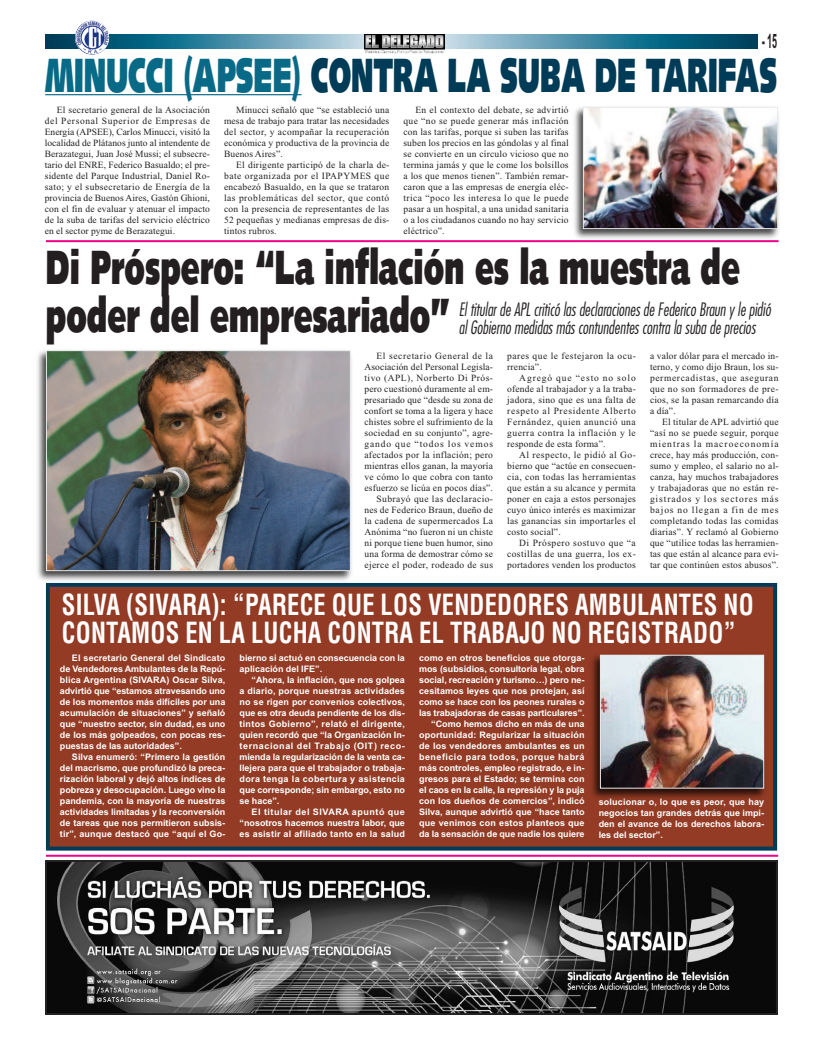
<style>
.page{position:relative;width:823px;height:1049px;background:#fff}
.page>*{position:absolute;margin:0;border:0;box-sizing:border-box;transform-origin:0 0}
.t1{font:900 48px/48px "Syntax Ultra Black Ultra";color:#231f20;scale:.64 1}
.t2{font:900 48px "Syntax Ultra Black Ultra";color:#003b57;scale:.6 1}
.t3{font:700 condensed 28.4px/28.4px "Helvetica";letter-spacing:.01em;color:#fff;scale:.86 1}
.t4{font:700 19.9px "Arial";color:#231f20;scale:.45 1}
.t5{font:18px/18px "Futura Lt Cn BT Italic";color:#231f20;scale:.89 1}
.t6{font:9.5px/11px "Times New Roman";letter-spacing:.02em;color:#231f20;text-align:justify}
.t7{font:9.5px/11px "Times New Roman";letter-spacing:.05em;color:#231f20}
.t8{font:700 9px/11px "Arial";color:#fff;text-align:justify}
.s1{color:#086a87}
</style>
<div class="page">
<svg style="left:45px;top:34px;width:712px;height:14px;background:#4688a1"></svg>
<img style="left:364px;top:34px;width:80px;height:19px">
<img style="left:570px;top:107px;width:209px;height:136px">
<img style="left:584px;top:109px;width:191px;height:118px">
<div style="left:582px;top:107px;width:195px;height:122px;border:1px solid #e7e8e9"></div>
<img style="left:75px;top:21px;width:34px;height:34px;border-radius:50%">
<hr style="left:45px;top:94px;width:256px;height:1px;background:#086a87">
<img style="left:45px;top:861px;width:732px;height:153px">
<div style="left:50px;top:587px;width:722px;height:259px;background:#933b24"></div>
<div style="left:46px;top:583px;width:730px;height:267px;border:4px solid #003b57"></div>
<img style="left:592px;top:654px;width:173px;height:144px">
<img style="left:601px;top:657px;width:160px;height:130px">
<div style="left:599px;top:655px;width:164px;height:134px;border:1px solid #e7e8e9"></div>
<img style="left:37px;top:350px;width:318px;height:234px">
<img style="left:48px;top:352px;width:300px;height:217px">
<div style="left:46px;top:350px;width:304px;height:221px;border:1px solid #e7e8e9"></div>
<hr style="left:46px;top:855px;width:731px;height:2px;background:#ed028c">
<hr style="left:46px;top:240px;width:732px;height:2px;background:#ed028c">
<h3 class="t4" style="left:761px;top:30px;width:36px">- 15</h3>
<h1 class="t2" style="left:45px;top:48px;width:1220px"><span class="s1">MINUCCI (APSEE)</span> CONTRA LA SUBA DE TARIFAS</h1>
<p class="t6" style="left:45px;top:105px;width:166px;text-indent:12px">El secretario general de la Asociación del Personal Superior de Empresas de Energía (APSEE), Carlos Minucci, visitó la localidad de Plátanos junto al intendente de Berazategui, Juan José Mussi; el subsecre&shy;tario del ENRE, Federico Basualdo; el pre&shy;sidente del Parque Industrial, Daniel Ro&shy;sato; y el subsecretario de Energía de la provincia de Buenos Aires, Gastón Ghioni, con el fin de evaluar y atenuar el impacto de la suba de tarifas del servicio eléctrico en el sector pyme de Berazategui.</p>
<p class="t6" style="left:224px;top:105px;width:166px;text-indent:12px">Minucci señaló que “se estableció una mesa de trabajo para tratar las necesidades del sector, y acompañar la recuperación económica y productiva de la provincia de Buenos Aires”.</p>
<p class="t6" style="left:224px;top:160px;width:167px;text-indent:12px">El dirigente participó de la charla de&shy;bate organizada por el IPAPYMES que encabezó Basualdo, en la que se trataron las problemáticas del sector, que contó con la presencia de representantes de las 52 pequeñas y medianas empresas de dis&shy;tintos rubros.</p>
<p class="t6" style="left:403px;top:105px;width:167px;text-indent:12px">En el contexto del debate, se advirtió que “no se puede generar más inflación con las tarifas, porque si suben las tarifas suben los precios en las góndolas y al final se convierte en un círculo vicioso que no termina jamás y que le come los bolsillos a los que menos tienen”. También remar&shy;caron que a las empresas de energía eléc&shy;trica “poco les interesa lo que le puede pasar a un hospital, a una unidad sanitaria o a los ciudadanos cuando no hay servicio eléctrico”.</p>
<h1 class="t1" style="left:46px;top:244px;width:1085px">Di Próspero: “La inflación es la muestra de poder del empresariado”</h1>
<h3 class="t5" style="left:458px;top:301px;width:352px">El titular de APL criticó las declaraciones de Federico Braun y le pidió al Gobierno medidas más contundentes contra la suba de precios</h3>
<p class="t6" style="left:364px;top:350px;width:130px;text-align:right">El secretario General de la<br>Asociación del Personal Legisla&shy;tivo (APL), Norberto Di Prós&shy;pero cuestionó duramente al em&shy;presariado que “desde su zona de confort se toma a la ligera y hace chistes sobre el sufrimiento de la sociedad en su conjunto”, agre&shy;gando que “todos los vemos afectados por la inflación; pero mientras ellos ganan, la mayoría ve cómo lo que cobra con tanto esfuerzo se licúa en pocos días”.<br>Subrayó que las declaracio&shy;nes de Federico Braun, dueño de la cadena de supermercados La<br>Anónima “no fueron ni un chiste ni porque tiene buen humor, sino una forma de demostrar cómo se ejerce el poder, rodeado de sus</p>
<p class="t7" style="left:507px;top:350px;width:130px">pares que le festejaron la ocu&shy;rrencia”.</p>
<p class="t6" style="left:507px;top:372px;width:130px;text-indent:12px">Agregó que “esto no solo ofende al trabajador y a la traba&shy;jadora, sino que es una falta de respeto al Presidente Alberto Fernández, quien anunció una guerra contra la inflación y le responde de esta forma”.</p>
<p class="t6" style="left:507px;top:449px;width:130px;text-indent:12px">Al respecto, le pidió al Go&shy;bierno que “actúe en consecuen&shy;cia, con todas las herramientas que están a su alcance y permita poner en caja a estos personajes cuyo único interés es maximizar las ganancias sin importarles el costo social”.</p>
<p class="t6" style="left:507px;top:537px;width:130px;text-indent:12px">Di Próspero sostuvo que “a costillas de una guerra, los ex&shy;portadores venden los productos</p>
<p class="t6" style="left:649px;top:350px;width:130px">a valor dólar para el mercado in&shy;terno, y como dijo Braun, los su&shy;permercadistas, que aseguran que no son formadores de pre&shy;cios, se la pasan remarcando día a día”.</p>
<p class="t6" style="left:649px;top:416px;width:130px;text-indent:12px">El titular de APL advirtió que “así no se puede seguir, porque mientras la macroeconomía crece, hay más producción, con&shy;sumo y empleo, el salario no al&shy;canza, hay muchos trabajadores y trabajadoras que no están re&shy;gistrados y los sectores más bajos no llegan a fin de mes completando todas las comidas diarias”. Y reclamó al Gobierno que “utilice todas las herramien&shy;tas que están al alcance para evi&shy;tar que continúen estos abusos”.</p>
<h2 class="t3" style="left:62px;top:591px;width:805px">SILVA (SIVARA): “PARECE QUE LOS VENDEDORES AMBULANTES NO<br>CONTAMOS EN LA LUCHA CONTRA EL TRABAJO NO REGISTRADO”</h2>
<p class="t8" style="left:60px;top:653px;width:167px;text-indent:12px">El secretario General del Sindicato de vendedores Ambulantes de la Repú&shy;blica Argentina (SivARA) Oscar Silva, advirtió que “estamos atravesando uno de los momentos más difíciles por una acumulación de situaciones” y señaló que “nuestro sector, sin dudad, es uno de los más golpeados, con pocas res&shy;puestas de las autoridades”.</p>
<p class="t8" style="left:60px;top:752px;width:167px;text-indent:12px">Silva enumeró: “Primero la gestión del macrismo, que profundizó la preca&shy;rización laboral y dejó altos índices de pobreza y desocupación. Luego vino la pandemia, con la mayoría de nuestras actividades limitadas y la reconversión de tareas que nos permitieron subsis&shy;tir”, aunque destacó que “aquí el Go-</p>
<p class="t8" style="left:239px;top:653px;width:167px">bierno si actuó en consecuencia con la aplicación del iFE”.</p>
<p class="t8" style="left:239px;top:675px;width:167px;text-indent:12px">“Ahora, la inflación, que nos golpea a diario, porque nuestras actividades no se rigen por convenios colectivos, que es otra deuda pendiente de los dis&shy;tintos Gobierno”, relató el dirigente, quien recordó que “la Organización in&shy;ternacional del Trabajo (OiT) reco&shy;mienda la regularización de la venta ca&shy;llejera para que el trabajador o trabaja&shy;dora tenga la cobertura y asistencia que corresponde; sin embargo, esto no se hace”.</p>
<p class="t8" style="left:239px;top:807px;width:167px;text-indent:12px">El titular del SivARA apuntó que “nosotros hacemos nuestra labor, que es asistir al afiliado tanto en la salud</p>
<p class="t8" style="left:419px;top:653px;width:167px;text-align:right">como en otros beneficios que otorga&shy;mos (subsidios, consultoría legal, obra social, recreación y turismo…) pero ne&shy;cesitamos leyes que nos protejan, así como se hace con los peones rurales o las trabajadoras de casas particulares”. “Como hemos dicho en más de una oportunidad: Regularizar la situación de los vendedores ambulantes es un beneficio para todos, porque habrá más controles, empleo registrado, e in&shy;gresos para el Estado; se termina con el caos en la calle, la represión y la puja con los dueños de comercios”, indicó Silva, aunque advirtió que “hace tanto que venimos con estos planteos que da la sensación de que nadie los quiere</p>
<p class="t8" style="left:598px;top:796px;width:167px">solucionar o, lo que es peor, que hay negocios tan grandes detrás que impi&shy;den el avance de los derechos labora&shy;les del sector”.</p>
</div>
